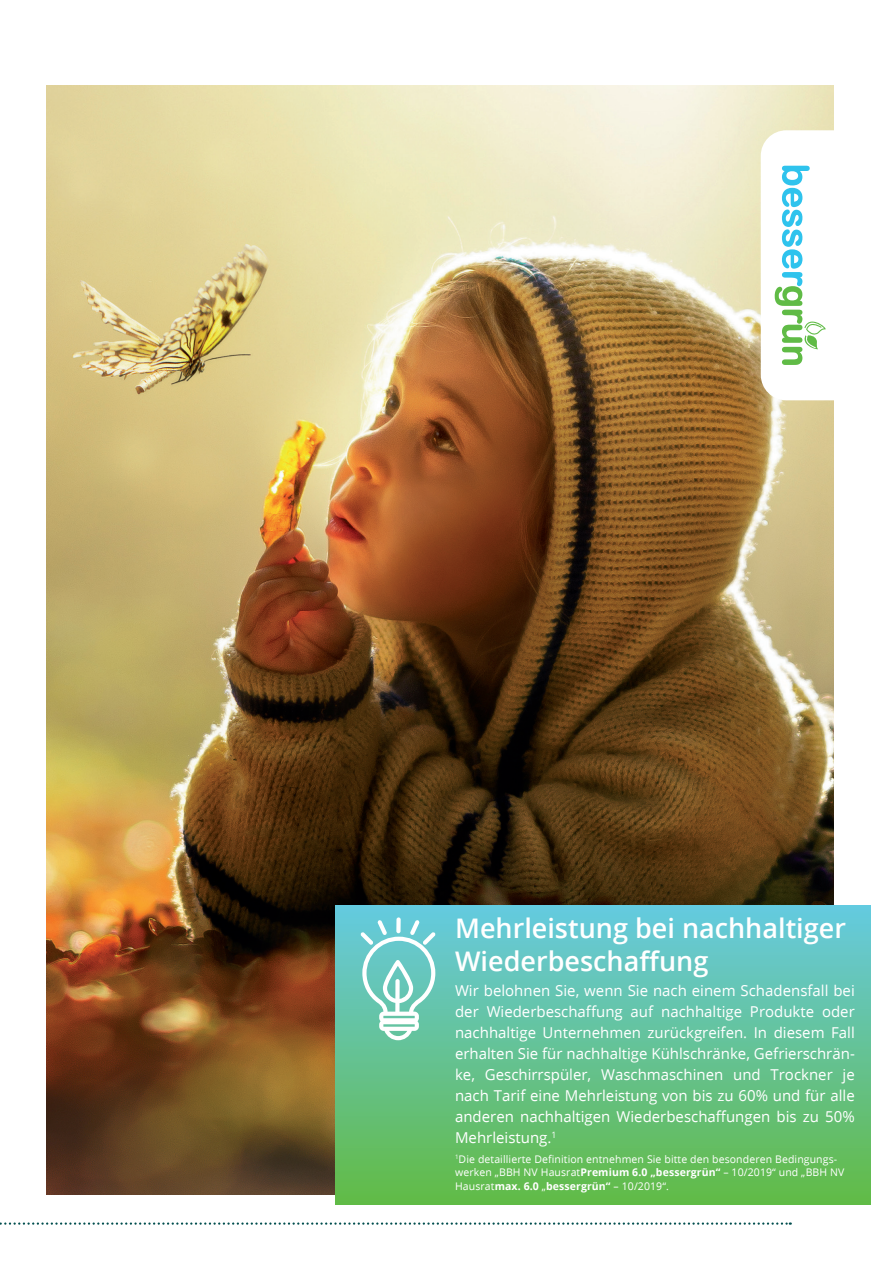
<style>
.page{position:relative;width:893px;height:1263px;background:#fff}
.page>*{position:absolute;margin:0;border:0;box-sizing:border-box;transform-origin:0 0}
.t1{font:600 27px/32.4px "Open Sans";color:#fff}
.t2{font:15px/21px "Open Sans";color:#fff;text-align:justify}
.t3{font:10.5px/13.5px "Open Sans";letter-spacing:.01em;color:#fff}
.s1{font-weight:700}
</style>
<div class="page">
<svg style="left:0;top:1222px;width:791px;height:3px"></svg>
<img style="left:47px;top:85px;width:786px;height:1110px">
<svg style="left:761px;top:130px;width:73px;height:270px"></svg>
<div style="left:336px;top:906px;width:534px;height:298px;background:linear-gradient(to bottom,#66cae0,#63ba46)"></div>
<div style="left:396px;top:917px;width:5px;height:16px;background:#fff;border-radius:2px"></div>
<svg style="left:360px;top:920px;width:76px;height:120px"></svg>
<h1 class="t1" style="left:455px;top:913px;width:392px">Mehrleistung bei nachhaltiger<br>Wiederbeschaffung</h1>
<p class="t2" style="left:455px;top:980px;width:401px">Wir belohnen Sie, wenn Sie nach einem Schadensfall bei der Wiederbeschaffung auf nachhaltige Produkte oder nachhaltige Unternehmen zurückgreifen. In diesem Fall erhalten Sie für nachhaltige Kühlschränke, Gefrierschrän&shy;ke, Geschirrspüler, Waschmaschinen und Trockner je nach Tarif eine Mehrleistung von bis zu 60% und für alle anderen nachhaltigen Wiederbeschaffungen bis zu 50% Mehrleistung.<sup>1</sup></p>
<p class="t3" style="left:455px;top:1153px;width:391px"><sup>1</sup>Die detaillierte Definition entnehmen Sie bitte den besonderen Bedingungs&shy;werken „BBH NV Hausrat<span class="s1">Premium 6.0 „bessergrün“</span> – 10/2019“ und „BBH NV<br>Hausrat<span class="s1">max. 6.0</span> „<span class="s1">bessergrün“</span> – 10/2019“.</p>
</div>
